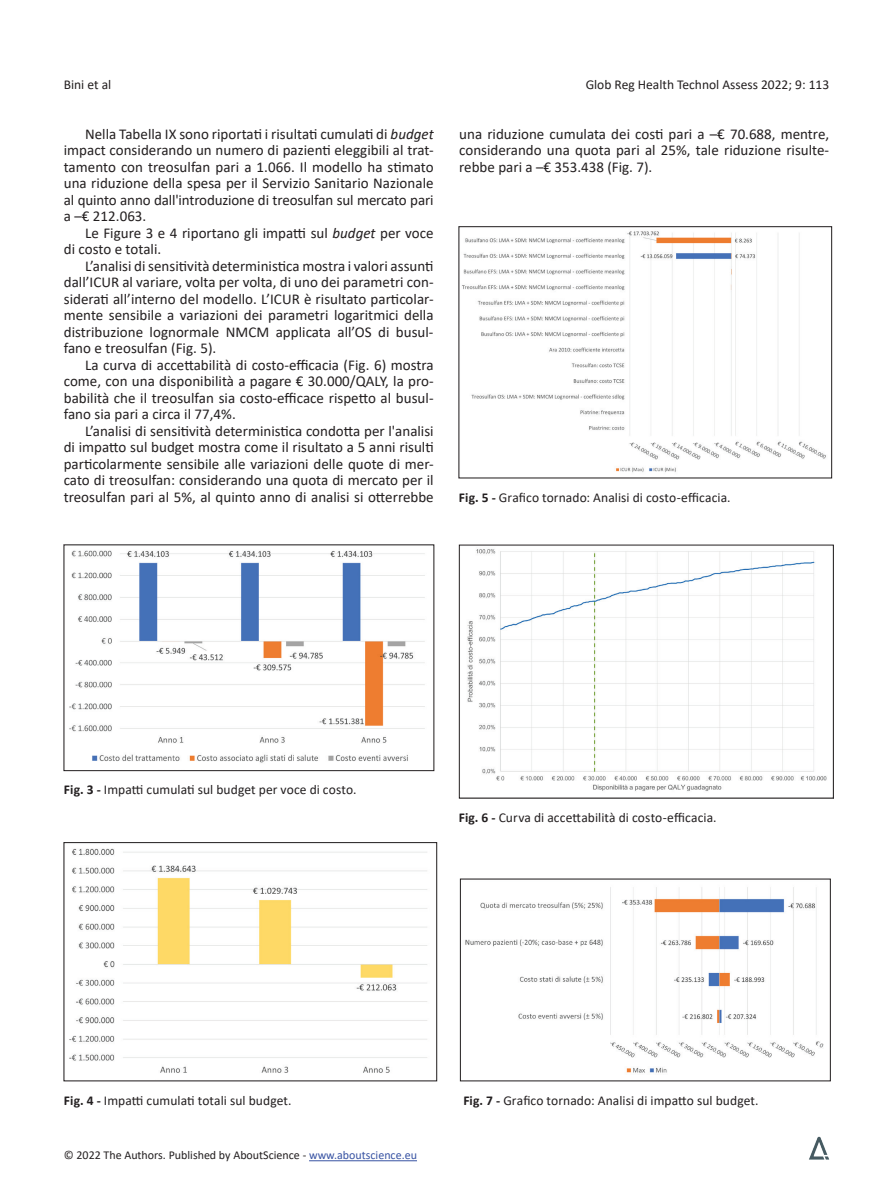
<style>
.page{position:relative;width:893px;height:1191px;background:#fff}
.page>*{position:absolute;margin:0;border:0;box-sizing:border-box;transform-origin:0 0}
.t1{font:15px/16.5px "Calibri";color:#231f20;text-align:justify}
.t2{font:13.5px "Calibri";letter-spacing:.005em;color:#231f20}
.t3{font:12px "Calibri";color:#231f20}
.s1{font-style:italic}
.s2{font-weight:700}
.s3{color:#3853a3}
</style>
<div class="page">
<hr style="left:309px;top:1160px;width:108px;height:1px;background:#3853a3">
<img style="left:809px;top:1136px;width:21px;height:24px">
<img style="left:69px;top:550px;width:356px;height:213px">
<div style="left:64px;top:544px;width:370px;height:227px;border:1px solid #231f20"></div>
<img style="left:69px;top:848px;width:358px;height:225px">
<div style="left:64px;top:842px;width:373px;height:239px;border:1px solid #231f20"></div>
<img style="left:462px;top:231px;width:364px;height:242px">
<div style="left:459px;top:226px;width:373px;height:252px;border:1px solid #231f20"></div>
<img style="left:467px;top:549px;width:360px;height:242px">
<div style="left:459px;top:544px;width:375px;height:254px;border:1px solid #231f20"></div>
<img style="left:465px;top:887px;width:359px;height:186px">
<p class="t2" style="left:64px;top:75px;width:49px">Bini et al</p>
<p class="t2" style="left:586px;top:75px;width:245px">Glob Reg Health Technol Assess 2022; 9: 113</p>
<p class="t1" style="left:64px;top:125px;width:371px;text-indent:21px">Nella Tabella IX sono riportati i risultati cumulati di <span class="s1">budget </span>impact considerando un numero di pazienti eleggibili al trat&shy;tamento con treosulfan pari a 1.066. Il modello ha stimato una riduzione della spesa per il Servizio Sanitario Nazionale al quinto anno dall'introduzione di treosulfan sul mercato pari a –€ 212.063.</p>
<p class="t1" style="left:64px;top:224px;width:371px;text-indent:21px">Le Figure 3 e 4 riportano gli impatti sul <span class="s1">budget</span> per voce di costo e totali.</p>
<p class="t1" style="left:64px;top:257px;width:371px;text-indent:21px">L’analisi di sensitività deterministica mostra i valori assunti dall’ICUR al variare, volta per volta, di uno dei parametri con&shy;siderati all’interno del modello. L’ICUR è risultato particolar&shy;mente sensibile a variazioni dei parametri logaritmici della distribuzione lognormale NMCM applicata all’OS di busul&shy;fano e treosulfan (Fig. 5).</p>
<p class="t1" style="left:64px;top:356px;width:371px;text-indent:21px">La curva di accettabilità di costo-efficacia (Fig. 6) mostra come, con una disponibilità a pagare € 30.000/QALY, la pro&shy;babilità che il treosulfan sia costo-efficace rispetto al busul&shy;fano sia pari a circa il 77,4%.</p>
<p class="t1" style="left:64px;top:422px;width:371px;text-indent:21px">L’analisi di sensitività deterministica condotta per l'analisi di impatto sul budget mostra come il risultato a 5 anni risulti particolarmente sensibile alle variazioni delle quote di mer&shy;cato di treosulfan: considerando una quota di mercato per il treosulfan pari al 5%, al quinto anno di analisi si otterrebbe</p>
<p class="t1" style="left:459px;top:125px;width:371px">una riduzione cumulata dei costi pari a –€ 70.688, mentre, considerando una quota pari al 25%, tale riduzione risulte&shy;rebbe pari a –€ 353.438 (Fig. 7).</p>
<p class="t2" style="left:459px;top:488px;width:273px"><span class="s2">Fig. 5 -</span> Grafico tornado: Analisi di costo-efficacia.</p>
<p class="t2" style="left:64px;top:780px;width:294px"><span class="s2">Fig. 3 -</span> Impatti cumulati sul budget per voce di costo.</p>
<p class="t2" style="left:459px;top:808px;width:259px"><span class="s2">Fig. 6 -</span> Curva di accettabilità di costo-efficacia.</p>
<p class="t2" style="left:64px;top:1090px;width:229px"><span class="s2">Fig. 4 -</span> Impatti cumulati totali sul budget.</p>
<p class="t3" style="left:64px;top:1147px;width:355px">© 2022 The Authors. Published by AboutScience - <span class="s3">www.aboutscience.eu</span></p>
<p class="t2" style="left:463px;top:1090px;width:297px"><span class="s2">Fig. 7 -</span> Grafico tornado: Analisi di impatto sul budget.</p>
</div>
